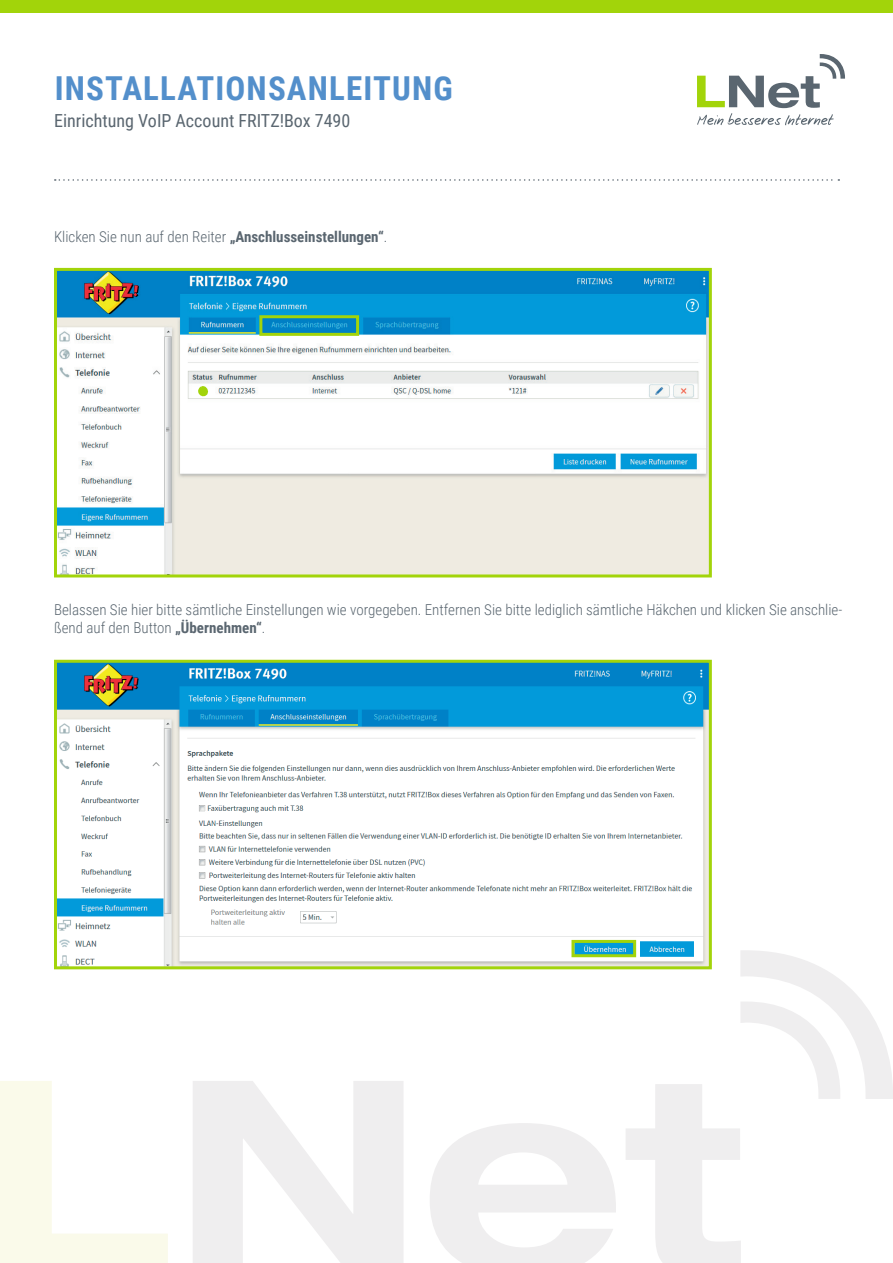
<style>
.page{position:relative;width:893px;height:1263px;background:#fff}
.page>*{position:absolute;margin:0;border:0;box-sizing:border-box;transform-origin:0 0}
.t1{font:700 33px "Roboto Condensed";letter-spacing:.035em;color:#538fcb}
.t2{font:18px "Roboto Condensed";color:#5a6670}
.t3{font:300 15px/18px "Roboto Condensed";color:#5a6670}
.s1{font-weight:700}
</style>
<div class="page">
<div style="left:0;top:0;width:893px;height:13px;background:#a2d40a"></div>
<svg style="left:697px;top:54px;width:148px;height:71px"></svg>
<svg style="left:0;top:1081px;width:168px;height:182px"></svg>
<svg style="left:193px;top:1081px;width:210px;height:182px"></svg>
<svg style="left:430px;top:1123px;width:186px;height:140px"></svg>
<svg style="left:626px;top:950px;width:267px;height:313px"></svg>
<svg style="left:55px;top:179px;width:784px;height:2px"></svg>
<img style="left:58px;top:272px;width:650px;height:301px">
<div style="left:54px;top:268px;width:658px;height:309px;border:3px solid #a2d40a"></div>
<div style="left:259px;top:315px;width:100px;height:21px;border:3px solid #a2d40a"></div>
<svg style="left:198px;top:384px;width:14px;height:14px"></svg>
<img style="left:58px;top:664px;width:650px;height:301px">
<div style="left:54px;top:660px;width:658px;height:309px;border:3px solid #a2d40a"></div>
<div style="left:571px;top:940px;width:65px;height:17px;border:3px solid #a2d40a"></div>
<h1 class="t1" style="left:55px;top:65px;width:400px">INSTALLATIONSANLEITUNG</h1>
<p class="t2" style="left:54px;top:108px;width:298px">Einrichtung VoIP Account FRITZ!Box 7490</p>
<p class="t3" style="left:54px;top:227px;width:335px">Klicken Sie nun auf den Reiter <span class="s1">„Anschlusseinstellungen“</span>.</p>
<p class="t3" style="left:54px;top:600px;width:790px">Belassen Sie hier bitte sämtliche Einstellungen wie vorgegeben. Entfernen Sie bitte lediglich sämtliche Häkchen und klicken Sie anschlie&shy;ßend auf den Button <span class="s1">„Übernehmen“</span>.</p>
</div>
